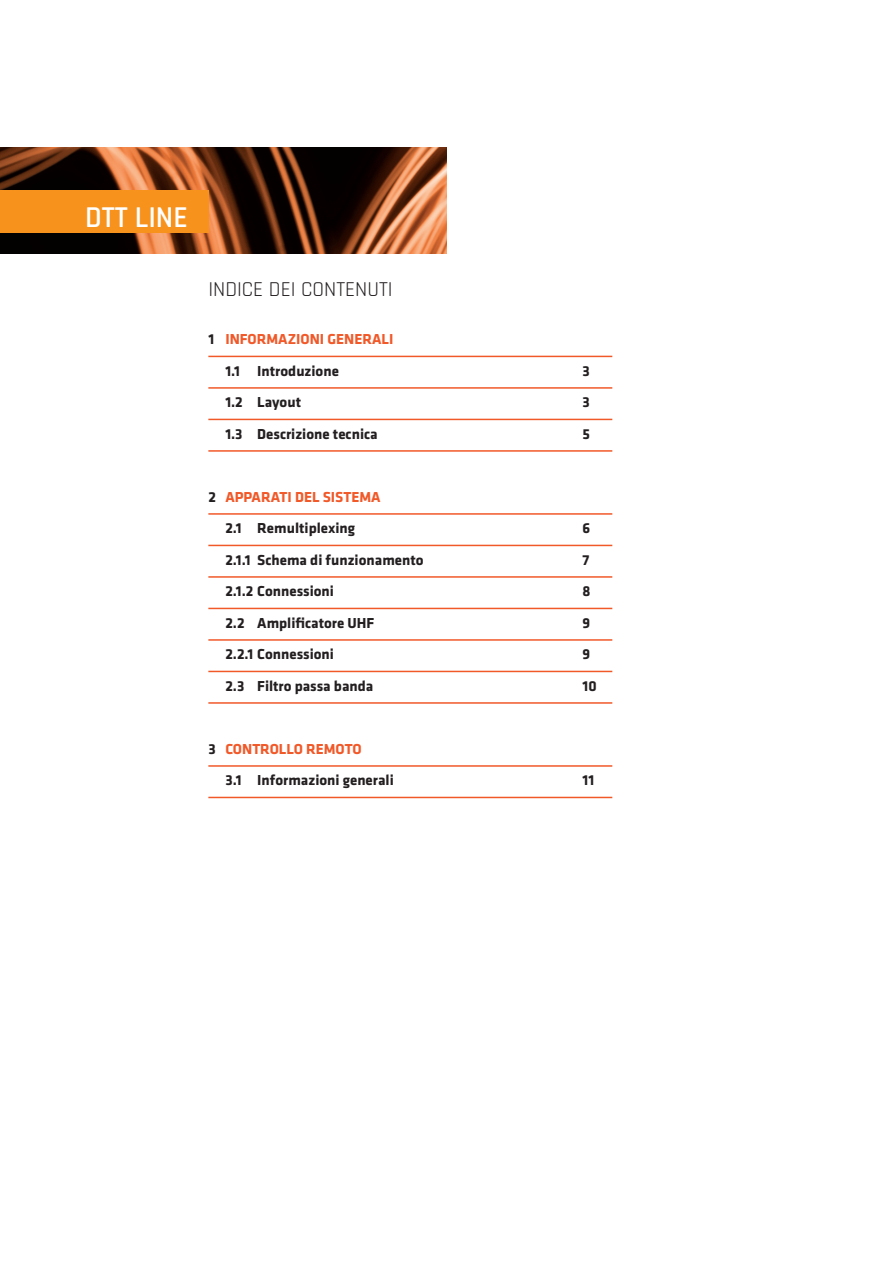
<style>
.page{position:relative;width:893px;height:1263px;background:#fff}
.page>*{position:absolute;margin:0;border:0;box-sizing:border-box;transform-origin:0 0}
.t1{font:600 30px "Rajdhani";color:#fff}
.t2{font:21px "Rajdhani";color:#231f20}
.t3{font:700 15px "Klavika";color:#231f20}
.t4{font:700 15px "Klavika";color:#f15929}
.s1{color:#231f20}
</style>
<div class="page">
<img style="left:0;top:148px;width:446px;height:106px">
<div style="left:0;top:190px;width:208px;height:43px;background:#f7931d"></div>
<hr style="left:208px;top:356px;width:404px;height:1px;background:#f15929">
<hr style="left:208px;top:387px;width:404px;height:2px;background:#f15929">
<hr style="left:208px;top:419px;width:404px;height:1px;background:#f15929">
<hr style="left:208px;top:450px;width:404px;height:2px;background:#f15929">
<hr style="left:208px;top:513px;width:404px;height:2px;background:#f15929">
<hr style="left:208px;top:545px;width:404px;height:1px;background:#f15929">
<hr style="left:208px;top:576px;width:404px;height:2px;background:#f15929">
<hr style="left:208px;top:608px;width:404px;height:1px;background:#f15929">
<hr style="left:208px;top:639px;width:404px;height:2px;background:#f15929">
<hr style="left:208px;top:671px;width:404px;height:1px;background:#f15929">
<hr style="left:208px;top:702px;width:404px;height:2px;background:#f15929">
<hr style="left:208px;top:765px;width:404px;height:2px;background:#f15929">
<hr style="left:208px;top:797px;width:404px;height:1px;background:#f15929">
<p class="t1" style="left:85px;top:204px;width:104px">DTT LINE</p>
<p class="t2" style="left:208px;top:281px;width:186px">INDICE DEI CONTENUTI</p>
<p class="t4" style="left:208px;top:334px;width:187px"><span class="s1">1</span> INFORMAZIONI GENERALI</p>
<p class="t3" style="left:225px;top:365px;width:115px">1.1 Introduzione</p>
<p class="t3" style="left:583px;top:365px;width:9px">3</p>
<p class="t3" style="left:225px;top:397px;width:77px">1.2 Layout</p>
<p class="t3" style="left:583px;top:397px;width:9px">3</p>
<p class="t3" style="left:225px;top:428px;width:154px">1.3 Descrizione tecnica</p>
<p class="t3" style="left:583px;top:428px;width:9px">5</p>
<p class="t4" style="left:208px;top:491px;width:174px"><span class="s1">2</span> APPARATI DEL SISTEMA</p>
<p class="t3" style="left:225px;top:523px;width:131px">2.1 Remultiplexing</p>
<p class="t3" style="left:583px;top:523px;width:9px">6</p>
<p class="t3" style="left:225px;top:554px;width:200px">2.1.1 Schema di funzionamento</p>
<p class="t3" style="left:583px;top:554px;width:8px">7</p>
<p class="t3" style="left:225px;top:586px;width:110px">2.1.2 Connessioni</p>
<p class="t3" style="left:583px;top:586px;width:10px">8</p>
<p class="t3" style="left:225px;top:617px;width:150px">2.2 Amplificatore UHF</p>
<p class="t3" style="left:583px;top:617px;width:9px">9</p>
<p class="t3" style="left:225px;top:649px;width:110px">2.2.1 Connessioni</p>
<p class="t3" style="left:583px;top:649px;width:9px">9</p>
<p class="t3" style="left:225px;top:680px;width:149px">2.3 Filtro passa banda</p>
<p class="t3" style="left:583px;top:680px;width:16px">10</p>
<p class="t4" style="left:208px;top:743px;width:155px"><span class="s1">3</span> CONTROLLO REMOTO</p>
<p class="t3" style="left:225px;top:775px;width:170px">3.1 Informazioni generali</p>
<p class="t3" style="left:583px;top:775px;width:13px">11</p>
</div>
